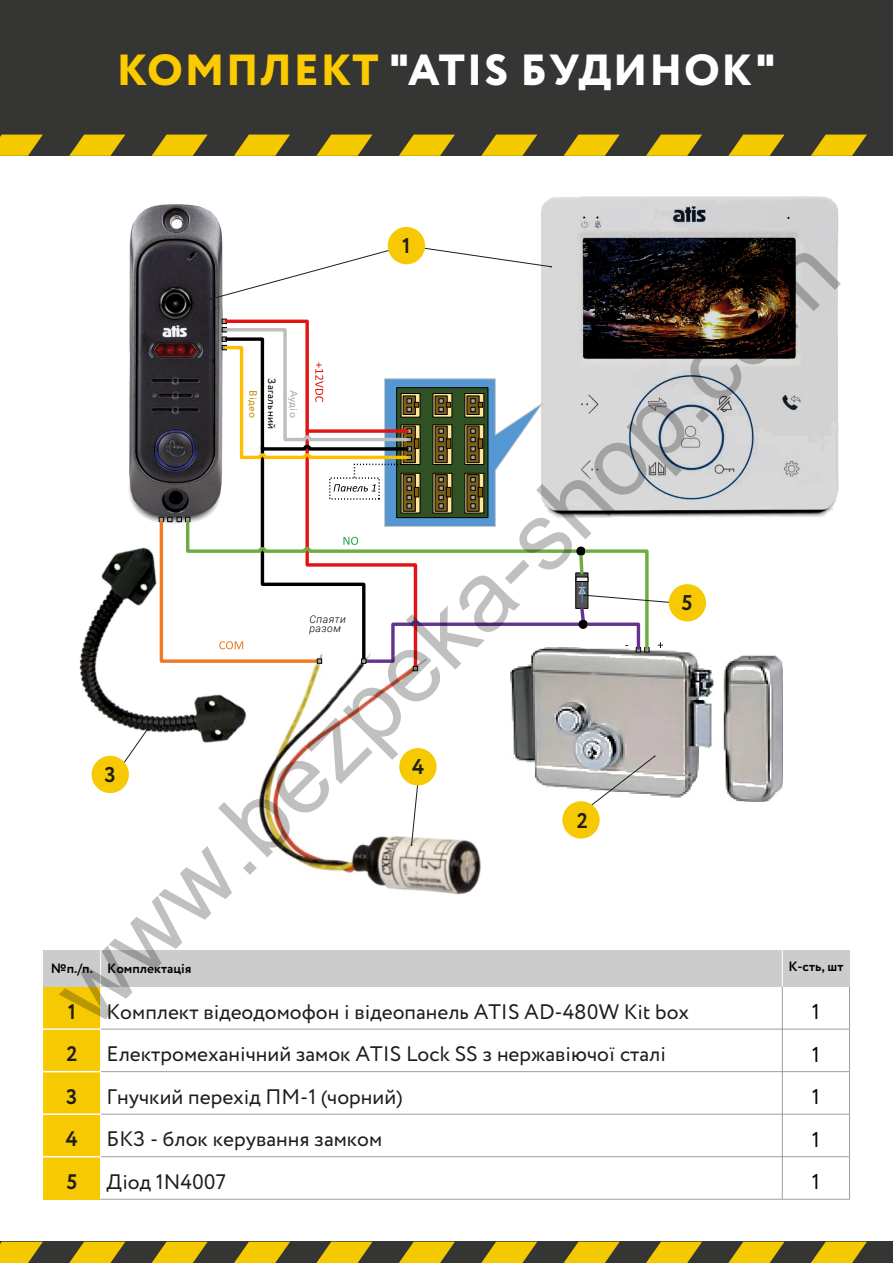
<style>
.page{position:relative;width:893px;height:1263px;background:#fff}
.page>*{position:absolute;margin:0;border:0;box-sizing:border-box;transform-origin:0 0}
.t1{font:97.5px "Arial";color:rgb(0 0 0/.25)}
.t2{font:800 43.5px "Circe";letter-spacing:.04em;color:#fff}
.t3{font:700 21.3px "Circe";color:#1d1d1b}
.t4{font:21.3px/42.6px "Circe";color:#000;text-align:justify}
.t5{font:21px "Circe";color:#1d1d1b}
.t6{font:700 21px "Circe";color:#1d1d1b}
.t7{font:700 13.5px "Circe";color:#000}
.t8{font:italic 300 10.5px/9px "Roboto";letter-spacing:.04em;color:#000}
.t9{font:10.5px "Circe";letter-spacing:.04em;color:#000}
.t10{font:10.5px "Circe";letter-spacing:.025em;color:#a5a5a5}
.t11{font:10.5px "Circe";letter-spacing:.04em;color:#bf9000}
.s1{color:#fbcb00}
</style>
<div class="page">
<img style="left:259px;top:672px;width:222px;height:223px">
<div style="left:0;top:0;width:893px;height:135px;background:#353533"></div>
<div style="left:0;top:1242px;width:893px;height:21px;background:#353533"></div>
<svg style="left:728px;top:1242px;width:56px;height:21px"></svg>
<svg style="left:646px;top:1242px;width:56px;height:21px"></svg>
<svg style="left:564px;top:1242px;width:56px;height:21px"></svg>
<svg style="left:481px;top:1242px;width:56px;height:21px"></svg>
<svg style="left:399px;top:1242px;width:56px;height:21px"></svg>
<svg style="left:316px;top:1242px;width:56px;height:21px"></svg>
<svg style="left:234px;top:1242px;width:56px;height:21px"></svg>
<svg style="left:152px;top:1242px;width:56px;height:21px"></svg>
<svg style="left:69px;top:1242px;width:56px;height:21px"></svg>
<svg style="left:0;top:1242px;width:43px;height:21px"></svg>
<svg style="left:811px;top:1242px;width:56px;height:21px"></svg>
<div style="left:0;top:135px;width:893px;height:21px;background:#353533"></div>
<svg style="left:728px;top:135px;width:56px;height:21px"></svg>
<svg style="left:646px;top:135px;width:56px;height:21px"></svg>
<svg style="left:564px;top:135px;width:56px;height:21px"></svg>
<svg style="left:481px;top:135px;width:56px;height:21px"></svg>
<svg style="left:399px;top:135px;width:56px;height:21px"></svg>
<svg style="left:316px;top:135px;width:56px;height:21px"></svg>
<svg style="left:234px;top:135px;width:56px;height:21px"></svg>
<svg style="left:152px;top:135px;width:56px;height:21px"></svg>
<svg style="left:69px;top:135px;width:56px;height:21px"></svg>
<svg style="left:0;top:135px;width:43px;height:21px"></svg>
<svg style="left:811px;top:135px;width:56px;height:21px"></svg>
<div style="left:43px;top:986px;width:57px;height:212px;background:#f6c903"></div>
<hr style="left:43px;top:1028px;width:58px;height:2px;background:#fff">
<hr style="left:43px;top:1071px;width:58px;height:1px;background:#fff">
<hr style="left:43px;top:1113px;width:58px;height:2px;background:#fff">
<hr style="left:43px;top:1156px;width:58px;height:1px;background:#fff">
<hr style="left:43px;top:1198px;width:58px;height:2px;background:#f6c903">
<hr style="left:849px;top:986px;width:1px;height:43px;background:#9d9d9c">
<hr style="left:101px;top:1029px;width:749px;height:1px;background:#9d9d9c">
<hr style="left:849px;top:1029px;width:1px;height:42px;background:#9d9d9c">
<hr style="left:101px;top:1071px;width:749px;height:1px;background:#9d9d9c">
<hr style="left:849px;top:1072px;width:1px;height:42px;background:#9d9d9c">
<hr style="left:101px;top:1114px;width:749px;height:1px;background:#9d9d9c">
<hr style="left:849px;top:1114px;width:1px;height:42px;background:#9d9d9c">
<hr style="left:101px;top:1156px;width:749px;height:1px;background:#9d9d9c">
<hr style="left:849px;top:1157px;width:1px;height:42px;background:#9d9d9c">
<hr style="left:101px;top:1199px;width:749px;height:1px;background:#9d9d9c">
<img style="left:511px;top:650px;width:272px;height:152px">
<img style="left:129px;top:204px;width:93px;height:318px">
<img style="left:541px;top:197px;width:297px;height:320px">
<img style="left:79px;top:547px;width:168px;height:244px">
<svg style="left:209px;top:245px;width:343px;height:55px"></svg>
<div style="left:388px;top:227px;width:37px;height:37px;background:#f6c903;border-radius:50%"></div>
<svg style="left:586px;top:755px;width:70px;height:53px"></svg>
<div style="left:562px;top:801px;width:38px;height:37px;background:#f6c903;border-radius:50%"></div>
<div style="left:669px;top:584px;width:37px;height:37px;background:#f6c903;border-radius:50%"></div>
<svg style="left:411px;top:784px;width:7px;height:62px"></svg>
<div style="left:399px;top:748px;width:38px;height:37px;background:#f6c903;border-radius:50%"></div>
<svg style="left:121px;top:723px;width:31px;height:44px"></svg>
<div style="left:92px;top:756px;width:37px;height:37px;background:#f6c903;border-radius:50%"></div>
<hr style="left:782px;top:986px;width:1px;height:213px;background:#9d9d9c">
<hr style="left:100px;top:986px;width:1px;height:213px;background:#fff">
<div style="left:43px;top:950px;width:806px;height:36px;background:#ccc"></div>
<hr style="left:100px;top:950px;width:1px;height:36px;background:#fff">
<hr style="left:782px;top:950px;width:1px;height:36px;background:#fff">
<hr style="left:849px;top:950px;width:1px;height:36px;background:#ccc">
<svg style="left:158px;top:318px;width:517px;height:354px"></svg>
<h2 class="t2" style="left:117px;top:40px;width:660px"><span class="s1">КОМПЛЕКТ</span> "ATIS БУДИНОК"</h2>
<p class="t3" style="left:402px;top:232px;width:10px">1</p>
<h1 class="t1" style="left:23px;top:959px;width:1063px;rotate:-45deg">www.bezpeka-shop.com</h1>
<p class="t9" style="left:279px;top:378px;width:53px;rotate:90deg">Загальний</p>
<p class="t10" style="left:301px;top:390px;width:29px;rotate:90deg">Аудіо</p>
<p class="t11" style="left:260px;top:390px;width:30px;rotate:90deg">Відео</p>
<p class="t3" style="left:681px;top:588px;width:12px">5</p>
<p class="t8" style="left:309px;top:614px;width:38px">Спаяти разом</p>
<p class="t3" style="left:412px;top:752px;width:14px">4</p>
<p class="t3" style="left:104px;top:760px;width:13px">3</p>
<p class="t3" style="left:577px;top:806px;width:13px">2</p>
<p class="t7" style="left:51px;top:959px;width:142px">№п./п. Комплектація</p>
<p class="t7" style="left:788px;top:958px;width:57px">К-сть, шт</p>
<p class="t6" style="left:68px;top:997px;width:10px">1</p>
<p class="t5" style="left:107px;top:997px;width:584px">Комплект відеодомофон і відеопанель ATIS AD-480W Kit box</p>
<p class="t6" style="left:66px;top:1040px;width:13px">2</p>
<p class="t5" style="left:107px;top:1040px;width:561px">Електромеханічний замок ATIS Lock SS з нержавіючої сталі</p>
<p class="t6" style="left:66px;top:1082px;width:13px">3</p>
<p class="t5" style="left:107px;top:1082px;width:297px">Гнучкий перехід ПМ-1 (чорний)</p>
<p class="t6" style="left:66px;top:1125px;width:13px">4</p>
<p class="t5" style="left:107px;top:1125px;width:277px">БКЗ - блок керування замком</p>
<p class="t6" style="left:66px;top:1167px;width:12px">5</p>
<p class="t5" style="left:107px;top:1167px;width:121px">Діод 1N4007</p>
<p class="t4" style="left:812px;top:991px;width:10px">1<br>1<br>1<br>1<br>1</p>
</div>
